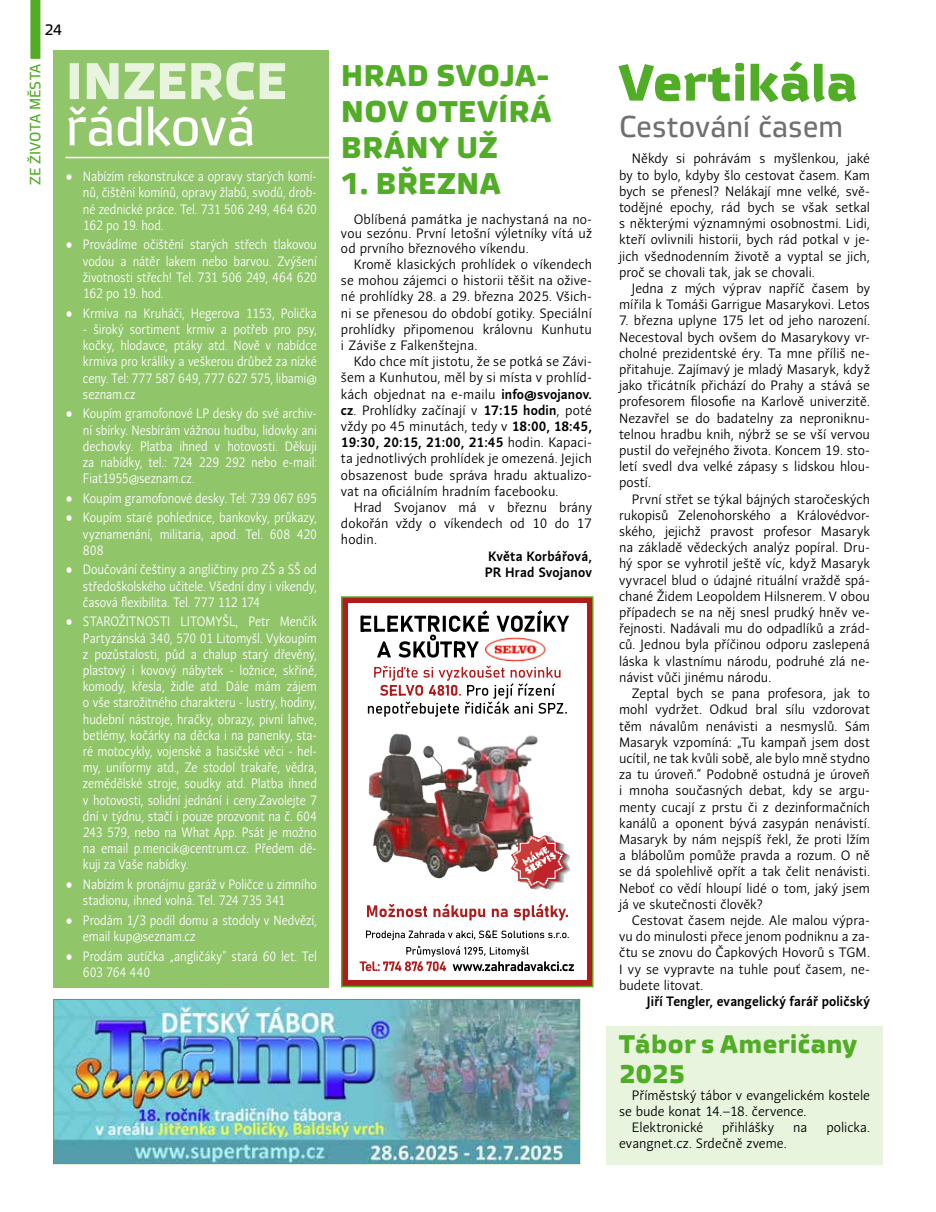
<style>
.page{position:relative;width:936px;height:1212px;background:#fff}
.page>*{position:absolute;margin:0;border:0;box-sizing:border-box;transform-origin:0 0}
.t1{font:54.15px "Vida 32 Pro";color:#fff}
.t2{font:700 51.45px "Vida 33 Pro";color:#e9f4df}
.t3{font:700 51px "Vida 33 Pro";color:#52ad26}
.t4{font:700 30px/36px "Vida 33 Pro";letter-spacing:.02em;color:#52ad26;text-align:justify}
.t5{font:30px "Vida 32 Pro";color:#6f7070}
.t6{font:700 25.5px/30.6px "Vida 33 Pro";letter-spacing:.01em;color:#52ad26}
.t7{font:15px "Vida 32 Pro";letter-spacing:.015em;color:#52ad26}
.t8{font:15px "Vida 32 Pro";color:#000}
.t9{font:13.5px/16.2px "Andulka Sans";letter-spacing:.005em;color:#000;text-align:justify}
.t10{font:13.5px/16.2px "Andulka Sans";letter-spacing:-.01em;color:#fff;text-align:justify;scale:.9 1}
.t11{font:700 13.5px/16.2px "Andulka Sans";letter-spacing:.01em;color:#000}
.s1{font-weight:700}
</style>
<div class="page">
<svg style="left:30px;top:0;width:10px;height:59px"></svg>
<div style="left:53px;top:50px;width:275px;height:937px;background:#91c56a"></div>
<hr style="left:65px;top:157px;width:264px;height:1px;background:#fff">
<div style="left:342px;top:597px;width:250px;height:389px;background:#b01b1c"></div>
<div style="left:348px;top:603px;width:238px;height:376px;background:#fff"></div>
<svg style="left:368px;top:665px;width:199px;height:52px"></svg>
<svg style="left:359px;top:946px;width:215px;height:25px"></svg>
<svg style="left:366px;top:930px;width:202px;height:10px"></svg>
<svg style="left:367px;top:903px;width:201px;height:17px"></svg>
<img style="left:506px;top:735px;width:40px;height:116px">
<img style="left:368px;top:733px;width:138px;height:146px">
<svg style="left:545px;top:847px;width:10px;height:27px"></svg>
<img style="left:510px;top:835px;width:35px;height:47px">
<img style="left:492px;top:657px;width:47px;height:5px">
<svg style="left:360px;top:610px;width:209px;height:47px"></svg>
<div style="left:341px;top:596px;width:252px;height:391px;border:2px solid #52ad26"></div>
<div style="left:606px;top:1026px;width:276px;height:138px;background:#e9f4df"></div>
<img style="left:55px;top:1001px;width:523px;height:161px">
<div style="left:53px;top:999px;width:527px;height:165px;border:1px solid #52ad26"></div>
<p class="t8" style="left:45px;top:19px;width:19px">24</p>
<p class="t7" style="left:24px;top:185px;width:122px;rotate:-90deg">Ze života města</p>
<h2 class="t2" style="left:65px;top:42px;width:188px">INZERCE</h2>
<h1 class="t1" style="left:65px;top:87px;width:192px">řádková</h1>
<p class="t10" style="left:83px;top:169px;width:261px;text-indent:-17px">• Nabízím rekonstrukce a opravy starých komí&shy;nů, čištění komínů, opravy žlabů, svodů, drob&shy;né zednické práce. Tel. 731 506 249, 464 620<br>162 po 19. hod.</p>
<p class="t10" style="left:83px;top:237px;width:261px;text-indent:-17px">• Provádíme očištění starých střech tlakovou vodou a nátěr lakem nebo barvou. Zvýšení životnosti střech! Tel. 731 506 249, 464 620<br>162 po 19. hod.</p>
<p class="t10" style="left:66px;top:305px;width:280px">• Krmiva na Kruháči, Hegerova 1153, Polička</p>
<p class="t10" style="left:83px;top:321px;width:261px">- široký sortiment krmiv a potřeb pro psy, kočky, hlodavce, ptáky atd. Nově v nabídce krmiva pro králíky a veškerou drůbež za nízké ceny. Tel: 777 587 649, 777 627 575, libami@ seznam.cz</p>
<p class="t10" style="left:83px;top:406px;width:261px;text-indent:-17px">• Koupím gramofonové LP desky do své archiv&shy;ní sbírky. Nesbírám vážnou hudbu, lidovky ani dechovky. Platba ihned v hotovosti. Děkuji za nabídky, tel.: 724 229 292 nebo e-mail:<br>Fiat1955@seznam.cz.</p>
<p class="t10" style="left:66px;top:490px;width:280px">• Koupím gramofonové desky. Tel: 739 067 695</p>
<p class="t10" style="left:83px;top:510px;width:261px;text-indent:-17px">• Koupím staré pohlednice, bankovky, průkazy, vyznamenání, militaria, apod. Tel. 608 420<br>808</p>
<p class="t10" style="left:83px;top:562px;width:261px;text-indent:-17px">• Doučování češtiny a angličtiny pro ZŠ a SŠ od středoškolského učitele. Všední dny i víkendy, časová flexibilita. Tel. 777 112 174</p>
<p class="t10" style="left:83px;top:614px;width:261px;text-indent:-17px">• STAROŽITNOSTI LITOMYŠL, Petr Menčík Partyzánská 340, 570 01 Litomyšl. Vykoupím z pozůstalosti, půd a chalup starý dřevěný, plastový i kovový nábytek - ložnice, skříně, komody, křesla, židle atd. Dále mám zájem o vše starožitného charakteru - lustry, hodiny, hudební nástroje, hračky, obrazy, pivní lahve, betlémy, kočárky na děcka i na panenky, sta&shy;ré motocykly, vojenské a hasičské věci - hel&shy;my, uniformy atd., Ze stodol trakaře, vědra, zemědělské stroje, soudky atd. Platba ihned v hotovosti, solidní jednání i ceny.Zavolejte 7 dní v týdnu, stačí i pouze prozvonit na č. 604<br>243 579, nebo na What App. Psát je možno na email p.mencik@centrum.cz. Předem dě&shy;kuji za Vaše nabídky.</p>
<p class="t10" style="left:83px;top:876px;width:261px;text-indent:-17px">• Nabízím k pronájmu garáž v Poličce u zimního stadionu, ihned volná. Tel. 724 735 341</p>
<p class="t10" style="left:83px;top:912px;width:261px;text-indent:-17px">• Prodám 1/3 podíl domu a stodoly v Nedvězí, email kup@seznam.cz</p>
<p class="t10" style="left:83px;top:948px;width:261px;text-indent:-17px">• Prodám autíčka „angličáky” stará 60 let. Tel<br>603 764 440</p>
<h3 class="t4" style="left:341px;top:56px;width:212px">HRAD SVOJA-NOV OTEVÍRÁ BRÁNY UŽ</h3>
<h3 class="t4" style="left:341px;top:164px;width:161px">1. BŘEZNA</h3>
<p class="t9" style="left:341px;top:212px;width:252px;line-height:14.5px;text-indent:13px">Oblíbená památka je nachystaná na no&shy;vou sezónu. První letošní výletníky vítá už od prvního březnového víkendu.</p>
<p class="t9" style="left:341px;top:256px;width:252px;text-indent:13px">Kromě klasických prohlídek o víkendech se mohou zájemci o historii těšit na ožive&shy;né prohlídky 28. a 29. března 2025. Všich&shy;ni se přenesou do období gotiky. Speciální prohlídky připomenou královnu Kunhutu i Záviše z Falkenštejna.</p>
<p class="t9" style="left:341px;top:353px;width:252px;text-indent:13px">Kdo chce mít jistotu, že se potká se Závi&shy;šem a Kunhutou, měl by si místa v prohlíd&shy;kách objednat na e-mailu <span class="s1">info@svojanov. cz</span>. Prohlídky začínají v <span class="s1">17:15 hodin</span>, poté vždy po 45 minutách, tedy v <span class="s1">18:00, 18:45, 19:30, 20:15, 21:00, 21:45</span> hodin. Kapaci&shy;ta jednotlivých prohlídek je omezená. Jejich obsazenost bude správa hradu aktualizo&shy;vat na oficiálním hradním facebooku.</p>
<p class="t9" style="left:341px;top:499px;width:252px;text-indent:13px">Hrad Svojanov má v březnu brány dokořán vždy o víkendech od 10 do 17 hodin.</p>
<p class="t11" style="left:484px;top:548px;width:109px">Květa Korbářová,<br>PR Hrad Svojanov</p>
<h3 class="t3" style="left:619px;top:44px;width:240px">VERTIKÁLA</h3>
<h3 class="t5" style="left:619px;top:104px;width:225px">Cestování časem</h3>
<p class="t9" style="left:619px;top:151px;width:252px;text-indent:13px">Někdy si pohrávám s myšlenkou, jaké by to bylo, kdyby šlo cestovat časem. Kam bych se přenesl? Nelákají mne velké, svě&shy;todějné epochy, rád bych se však setkal s některými významnými osobnostmi. Lidi, kteří ovlivnili historii, bych rád potkal v je&shy;jich všednodenním životě a vyptal se jich, proč se chovali tak, jak se chovali.</p>
<p class="t9" style="left:619px;top:280px;width:252px;text-align:right">Jedna z mých výprav napříč časem by mířila k Tomáši Garrigue Masarykovi. Letos</p>
<p class="t9" style="left:619px;top:313px;width:252px">7. března uplyne 175 let od jeho narození.<br>Necestoval bych ovšem do Masarykovy vr&shy;cholné prezidentské éry. Ta mne příliš ne&shy;přitahuje. Zajímavý je mladý Masaryk, když jako třicátník přichází do Prahy a stává se profesorem filosofie na Karlově univerzitě.<br>Nezavřel se do badatelny za neproniknu&shy;telnou hradbu knih, nýbrž se se vší vervou pustil do veřejného života. Koncem 19. sto&shy;letí svedl dva velké zápasy s lidskou hlou&shy;postí.</p>
<p class="t9" style="left:619px;top:491px;width:252px;text-indent:13px">První střet se týkal bájných staročeských rukopisů Zelenohorského a Královédvor&shy;ského, jejichž pravost profesor Masaryk na základě vědeckých analýz popíral. Dru&shy;hý spor se vyhrotil ještě víc, když Masaryk vyvracel blud o údajné rituální vraždě spá&shy;chané Židem Leopoldem Hilsnerem. V obou případech se na něj snesl prudký hněv ve&shy;řejnosti. Nadávali mu do odpadlíků a zrád&shy;ců. Jednou byla příčinou odporu zaslepená láska k vlastnímu národu, podruhé zlá ne&shy;návist vůči jinému národu.</p>
<p class="t9" style="left:619px;top:685px;width:252px;text-indent:13px">Zeptal bych se pana profesora, jak to mohl vydržet. Odkud bral sílu vzdorovat těm návalům nenávisti a nesmyslů. Sám Masaryk vzpomíná: „Tu kampaň jsem dost ucítil, ne tak kvůli sobě, ale bylo mně stydno za tu úroveň.“ Podobně ostudná je úroveň i mnoha současných debat, kdy se argu&shy;menty cucají z prstu či z dezinformačních kanálů a oponent bývá zasypán nenávistí.<br>Masaryk by nám nejspíš řekl, že proti lžím a blábolům pomůže pravda a rozum. O ně se dá spolehlivě opřít a tak čelit nenávisti.<br>Neboť co vědí hloupí lidé o tom, jaký jsem já ve skutečnosti člověk?</p>
<p class="t9" style="left:619px;top:912px;width:252px;text-indent:13px">Cestovat časem nejde. Ale malou výpra&shy;vu do minulosti přece jenom podniknu a za&shy;čtu se znovu do Čapkových Hovorů s TGM.<br>I vy se vypravte na tuhle pouť časem, ne&shy;budete litovat.</p>
<p class="t11" style="left:647px;top:993px;width:224px">Jiří Tengler, evangelický farář poličský</p>
<h3 class="t6" style="left:619px;top:1027px;width:240px">TÁBOR S AMERIČANY<br>2025</h3>
<p class="t9" style="left:631px;top:1087px;width:240px">Příměstský tábor v evangelickém kostele</p>
<p class="t9" style="left:619px;top:1103px;width:189px">se bude konat 14.–18. července.</p>
<p class="t9" style="left:631px;top:1119px;width:73px">Elektronické</p>
<p class="t9" style="left:722px;top:1119px;width:54px">přihlášky</p>
<p class="t9" style="left:793px;top:1119px;width:16px">na</p>
<p class="t9" style="left:826px;top:1119px;width:45px">policka.</p>
<p class="t9" style="left:619px;top:1135px;width:169px">evangnet.cz. Srdečně zveme.</p>
</div>
